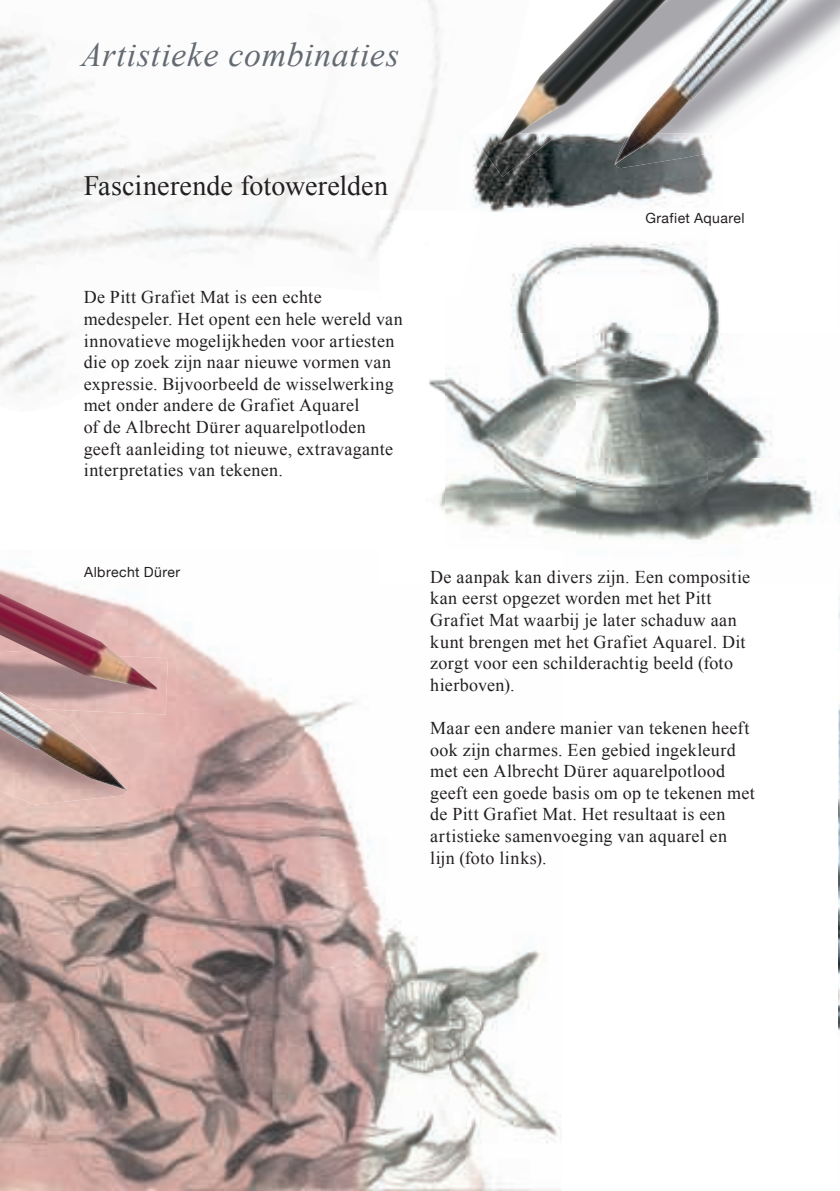
<style>
.page{position:relative;width:840px;height:1191px;background:#fff}
.page>*{position:absolute;margin:0;border:0;box-sizing:border-box;transform-origin:0 0}
.t1{font:italic 34px "Times New Roman";letter-spacing:.02em;color:#646a72}
.t2{font:28px "Times New Roman";letter-spacing:.005em;color:#231f20}
.t3{font:18px/21.6px "Times New Roman";letter-spacing:.02em;color:#231f20}
.t4{font:14px "Helvetica Neue";letter-spacing:.03em;color:#231f20}
</style>
<div class="page">
<img style="left:0;top:569px;width:561px;height:622px">
<img style="left:0;top:342px;width:67px;height:52px">
<img style="left:495px;top:212px;width:213px;height:122px">
<img style="left:708px;top:279px;width:12px;height:55px">
<img style="left:429px;top:379px;width:16px;height:132px">
<img style="left:445px;top:334px;width:375px;height:207px">
<img style="left:379px;top:569px;width:182px;height:14px">
<img style="left:379px;top:210px;width:22px;height:36px">
<img style="left:838px;top:511px;width:1px;height:522px">
<img style="left:457px;top:134px;width:257px;height:78px">
<img style="left:0;top:651px;width:168px;height:63px">
<img style="left:0;top:593px;width:158px;height:97px">
<img style="left:0;top:790px;width:126px;height:14px">
<img style="left:0;top:691px;width:126px;height:99px">
<img style="left:470px;top:134px;width:89px;height:43px">
<img style="left:498px;top:1px;width:116px;height:144px">
<img style="left:615px;top:164px;width:99px;height:4px">
<img style="left:615px;top:1px;width:172px;height:163px">
<h1 class="t1" style="left:81px;top:42px;width:319px">Artistieke combinaties</h1>
<h2 class="t2" style="left:84px;top:176px;width:306px">Fascinerende fotowerelden</h2>
<p class="t3" style="left:84px;top:288px;width:320px">De Pitt Grafiet Mat is een echte medespeler. Het opent een hele wereld van innovatieve mogelijkheden voor artiesten die op zoek zijn naar nieuwe vormen van expressie. Bijvoorbeeld de wisselwerking met onder andere de Grafiet Aquarel<br>of de Albrecht Dürer aquarelpotloden geeft aanleiding tot nieuwe, extravagante interpretaties van tekenen.</p>
<p class="t4" style="left:645px;top:212px;width:101px">Grafiet Aquarel</p>
<p class="t4" style="left:84px;top:567px;width:97px">Albrecht Dürer</p>
<p class="t3" style="left:430px;top:567px;width:321px">De aanpak kan divers zijn. Een compositie kan eerst opgezet worden met het Pitt Grafiet Mat waarbij je later schaduw aan kunt brengen met het Grafiet Aquarel. Dit zorgt voor een schilderachtig beeld (foto hierboven).</p>
<p class="t3" style="left:430px;top:719px;width:326px">Maar een andere manier van tekenen heeft ook zijn charmes. Een gebied ingekleurd met een Albrecht Dürer aquarelpotlood geeft een goede basis om op te tekenen met de Pitt Grafiet Mat. Het resultaat is een artistieke samenvoeging van aquarel en lijn (foto links).</p>
</div>
